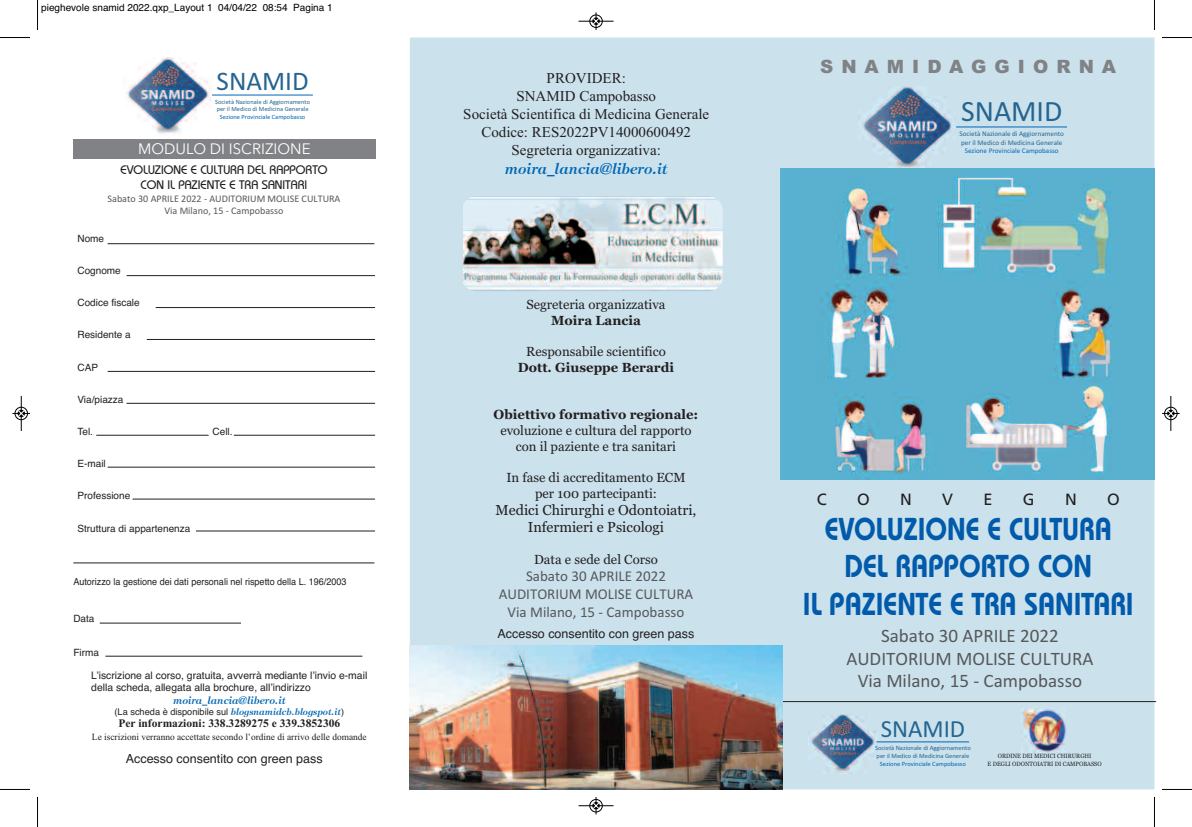
<style>
.page{position:relative;width:1192px;height:827px;background:#fff}
.page>*{position:absolute;margin:0;border:0;box-sizing:border-box;transform-origin:0 0}
.t1{font:600 31.62px/37.9px "Bauhaus";color:#015aaa;text-align:center;scale:.88 1}
.t2{font:29.75px "Calibri";color:#256590}
.t3{font:27px "Calibri";color:#256590}
.t4{font:24.75px "Calibri";color:#256590}
.t5{font:19px/22.9px "Calibri";color:#57585a;text-align:center}
.t6{font:900 18.38px "Arial";letter-spacing:.44em;color:#808285}
.t7{font:16.25px "Frutiger";color:#231f20}
.t8{font:15px/18px "Times New Roman";color:#231f20;text-align:center}
.t9{font:15px/18px "Calibri";color:#57585a;text-align:center}
.t10{font:italic 600 15px "Tiffany";color:#0166b3}
.t11{font:15px "Avenir Next";color:#fff}
.t12{font:14.38px/17.2px "Georgia";color:#231f20;text-align:center}
.t13{font:13.12px/15.8px "Georgia";color:#231f20;text-align:center}
.t14{font:700 13.12px "Georgia";color:#231f20}
.t15{font:12.5px "Helvetica";color:#231f20}
.t16{font:500 12.38px/14.9px "Bauhaus";color:#231f20;text-align:center}
.t17{font:700 11.5px "Times New Roman";color:#231f20}
.t18{font:10.38px/12.4px "Helvetica";color:#231f20}
.t19{font:italic 600 10.38px "Tiffany";color:#0166b3}
.t20{font:10.12px/12.1px "Calibri";color:#57585a;text-align:center}
.t21{font:10px "Helvetica";color:#231f20}
.t22{font:10px "Helvetica";color:#000}
.t23{font:9.62px "Helvetica";color:#231f20;scale:.94 1}
.t24{font:9.38px "Times New Roman";color:#231f20}
.t25{font:9.25px "Helvetica";color:#231f20}
.t26{font:7.12px/8.5px "Calibri";color:#256590}
.t27{font:7.12px "Calibri";color:#0166b3}
.t28{font:6.5px/7.8px "Calibri";color:#256590}
.t29{font:6.5px "Calibri";color:#0166b3}
.t30{font:6.12px/7.2px "Georgia";color:#231f20;text-align:center;scale:.95 1}
.s1{font-family:"Tiffany";font-weight:600;font-style:italic;color:#0166b3}
</style>
<div class="page">
<div style="left:410px;top:38px;width:744px;height:751px;background:#cbe2ed"></div>
<img style="left:780px;top:169px;width:374px;height:310px">
<img style="left:858px;top:86px;width:97px;height:85px">
<img style="left:1021px;top:708px;width:47px;height:44px">
<img style="left:464px;top:197px;width:258px;height:94px">
<hr style="left:955px;top:127px;width:111px;height:1px;background:#0166b3">
<img style="left:808px;top:713px;width:68px;height:59px">
<hr style="left:876px;top:741px;width:92px;height:1px;background:#0166b3">
<hr style="left:108px;top:243px;width:266px;height:1px;background:#231f20">
<hr style="left:126px;top:275px;width:249px;height:1px;background:#231f20">
<hr style="left:156px;top:307px;width:219px;height:1px;background:#231f20">
<hr style="left:147px;top:339px;width:228px;height:1px;background:#231f20">
<hr style="left:108px;top:371px;width:267px;height:1px;background:#231f20">
<hr style="left:126px;top:403px;width:249px;height:1px;background:#231f20">
<hr style="left:234px;top:434px;width:141px;height:1px;background:#231f20">
<hr style="left:96px;top:434px;width:113px;height:1px;background:#231f20">
<hr style="left:108px;top:466px;width:267px;height:1px;background:#231f20">
<hr style="left:132px;top:498px;width:243px;height:1px;background:#231f20">
<hr style="left:196px;top:530px;width:179px;height:1px;background:#231f20">
<hr style="left:73px;top:562px;width:301px;height:1px;background:#231f20">
<hr style="left:100px;top:622px;width:141px;height:1px;background:#231f20">
<hr style="left:105px;top:655px;width:257px;height:1px;background:#231f20">
<hr style="left:780px;top:701px;width:375px;height:1px;background:#231f20">
<img style="left:126px;top:58px;width:86px;height:76px">
<hr style="left:212px;top:95px;width:101px;height:1px;background:#0166b3">
<div style="left:73px;top:139px;width:302px;height:20px;background:#808285"></div>
<img style="left:410px;top:644px;width:372px;height:145px">
<hr style="left:37px;top:0;width:1px;height:30px;background:#000">
<hr style="left:0;top:37px;width:30px;height:1px;background:#000">
<hr style="left:1153px;top:0;width:1px;height:30px;background:#000">
<hr style="left:1161px;top:37px;width:30px;height:1px;background:#000">
<hr style="left:37px;top:796px;width:1px;height:30px;background:#000">
<hr style="left:0;top:788px;width:30px;height:1px;background:#000">
<hr style="left:1153px;top:796px;width:1px;height:30px;background:#000">
<hr style="left:1161px;top:788px;width:30px;height:1px;background:#000">
<hr style="left:578px;top:21px;width:35px;height:1px;background:#000">
<div style="left:589px;top:15px;width:13px;height:13px;border:1px solid #000;border-radius:50%"></div>
<svg style="left:592px;top:12px;width:7px;height:18px"></svg>
<div style="left:589px;top:798px;width:13px;height:14px;border:1px solid #fff;border-radius:50%"></div>
<hr style="left:578px;top:805px;width:35px;height:1px;background:#000">
<div style="left:589px;top:799px;width:13px;height:12px;border:1px solid #000;border-radius:50%"></div>
<svg style="left:592px;top:797px;width:7px;height:17px"></svg>
<div style="left:15px;top:406px;width:13px;height:14px;border:1px solid #fff;border-radius:50%"></div>
<hr style="left:21px;top:396px;width:1px;height:35px;background:#000">
<div style="left:15px;top:407px;width:13px;height:12px;border:1px solid #000;border-radius:50%"></div>
<svg style="left:12px;top:410px;width:18px;height:6px"></svg>
<div style="left:1163px;top:406px;width:14px;height:14px;border:1px solid #fff;border-radius:50%"></div>
<hr style="left:1170px;top:396px;width:1px;height:35px;background:#000">
<div style="left:1164px;top:407px;width:12px;height:12px;border:1px solid #000;border-radius:50%"></div>
<svg style="left:1162px;top:410px;width:17px;height:6px"></svg>
<p class="t22" style="left:41px;top:2px;width:293px">pieghevole snamid 2022.qxp_Layout 1 04/04/22 08:54 Pagina 1</p>
<h3 class="t3" style="left:216px;top:65px;width:94px">SNAMID</h3>
<p class="t28" style="left:215px;top:97px;width:96px">Società Nazionale di Aggiornamento per il Medico di Medicina Generale</p>
<p class="t29" style="left:220px;top:113px;width:87px">Sezione Provinciale Campobasso</p>
<p class="t11" style="left:138px;top:136px;width:174px">MODULO DI ISCRIZIONE</p>
<p class="t16" style="left:120px;top:163px;width:208px">EVOLUZIONE E CULTURA DEL RAPPORTO<br>CON IL PAZIENTE E TRA SANITARI</p>
<p class="t20" style="left:107px;top:193px;width:234px">Sabato 30 APRILE 2022 - AUDITORIUM MOLISE CULTURA<br>Via Milano, 15 - Campobasso</p>
<p class="t21" style="left:77px;top:232px;width:28px">Nome</p>
<p class="t21" style="left:77px;top:264px;width:45px">Cognome</p>
<p class="t21" style="left:77px;top:297px;width:64px">Codice fiscale</p>
<p class="t21" style="left:77px;top:329px;width:55px">Residente a</p>
<p class="t21" style="left:77px;top:361px;width:22px">CAP</p>
<p class="t21" style="left:77px;top:393px;width:47px">Via/piazza</p>
<p class="t21" style="left:77px;top:425px;width:17px">Tel.</p>
<p class="t21" style="left:212px;top:425px;width:22px">Cell.</p>
<p class="t21" style="left:77px;top:457px;width:30px">E-mail</p>
<p class="t21" style="left:77px;top:490px;width:54px">Professione</p>
<p class="t21" style="left:77px;top:522px;width:114px">Struttura di appartenenza</p>
<p class="t23" style="left:73px;top:575px;width:292px">Autorizzo la gestione dei dati personali nel rispetto della L. 196/2003</p>
<p class="t21" style="left:73px;top:612px;width:23px">Data</p>
<p class="t21" style="left:73px;top:646px;width:27px">Firma</p>
<p class="t18" style="left:91px;top:668px;width:277px">L’iscrizione al corso, gratuita, avverrà mediante l’invio e-mail della scheda, allegata alla brochure, all’indirizzo</p>
<p class="t19" style="left:173px;top:693px;width:114px">moira_lancia@libero.it</p>
<p class="t25" style="left:114px;top:706px;width:231px">(La scheda è disponibile sul <span class="s1">blogsnamidcb.blogspot.it</span>)</p>
<p class="t17" style="left:118px;top:716px;width:223px">Per informazioni: 338.3289275 e 339.3852306</p>
<p class="t24" style="left:92px;top:730px;width:276px">Le iscrizioni verranno accettate secondo l’ordine di arrivo delle domande</p>
<p class="t15" style="left:126px;top:751px;width:198px">Accesso consentito con green pass</p>
<p class="t8" style="left:463px;top:69px;width:247px">PROVIDER:<br>SNAMID Campobasso<br>Società Scientifica di Medicina Generale<br>Codice: RES2022PV14000600492<br>Segreteria organizzativa:</p>
<p class="t10" style="left:504px;top:160px;width:165px">moira_lancia@libero.it</p>
<p class="t13" style="left:526px;top:296px;width:141px">Segreteria organizzativa</p>
<p class="t14" style="left:551px;top:312px;width:91px">Moira Lancia</p>
<p class="t13" style="left:526px;top:344px;width:141px">Responsabile scientifico</p>
<p class="t14" style="left:518px;top:360px;width:158px">Dott. Giuseppe Berardi</p>
<p class="t14" style="left:493px;top:407px;width:206px">Obiettivo formativo regionale:</p>
<p class="t13" style="left:500px;top:422px;width:193px">evoluzione e cultura del rapporto con il paziente e tra sanitari</p>
<p class="t13" style="left:506px;top:470px;width:181px">In fase di accreditamento ECM per 100 partecipanti:</p>
<p class="t12" style="left:495px;top:501px;width:202px">Medici Chirurghi e Odontoiatri,<br>Infermieri e Psicologi</p>
<p class="t13" style="left:534px;top:551px;width:125px">Data e sede del Corso</p>
<p class="t9" style="left:498px;top:567px;width:196px">Sabato 30 APRILE 2022<br>AUDITORIUM MOLISE CULTURA<br>Via Milano, 15 - Campobasso</p>
<p class="t15" style="left:497px;top:625px;width:198px">Accesso consentito con green pass</p>
<h3 class="t6" style="left:819px;top:55px;width:297px">SNAMIDAGGIORNA</h3>
<h2 class="t2" style="left:960px;top:94px;width:103px">SNAMID</h2>
<p class="t26" style="left:959px;top:130px;width:106px">Società Nazionale di Aggiornamento per il Medico di Medicina Generale</p>
<p class="t27" style="left:964px;top:147px;width:95px">Sezione Provinciale Campobasso</p>
<p class="t7" style="left:816px;top:492px;width:11px">C</p>
<p class="t7" style="left:856px;top:492px;width:14px">O</p>
<p class="t7" style="left:899px;top:492px;width:13px">N</p>
<p class="t7" style="left:942px;top:492px;width:12px">V</p>
<p class="t7" style="left:983px;top:492px;width:11px">E</p>
<p class="t7" style="left:1022px;top:492px;width:13px">G</p>
<p class="t7" style="left:1064px;top:492px;width:13px">N</p>
<p class="t7" style="left:1106px;top:492px;width:14px">O</p>
<h1 class="t1" style="left:802px;top:512px;width:377px">EVOLUZIONE E CULTURA<br>DEL RAPPORTO CON<br>IL PAZIENTE E TRA SANITARI</h1>
<h3 class="t5" style="left:846px;top:623px;width:249px">Sabato 30 APRILE 2022<br>AUDITORIUM MOLISE CULTURA<br>Via Milano, 15 - Campobasso</h3>
<h3 class="t4" style="left:880px;top:714px;width:86px">SNAMID</h3>
<p class="t28" style="left:875px;top:743px;width:97px">Società Nazionale di Aggiornamento per il Medico di Medicina Generale</p>
<p class="t29" style="left:879px;top:759px;width:87px">Sezione Provinciale Campobasso</p>
<p class="t30" style="left:987px;top:752px;width:122px">ORDINE DEI MEDICI CHIRURGHI<br>E DEGLI ODONTOIATRI DI CAMPOBASSO</p>
</div>
